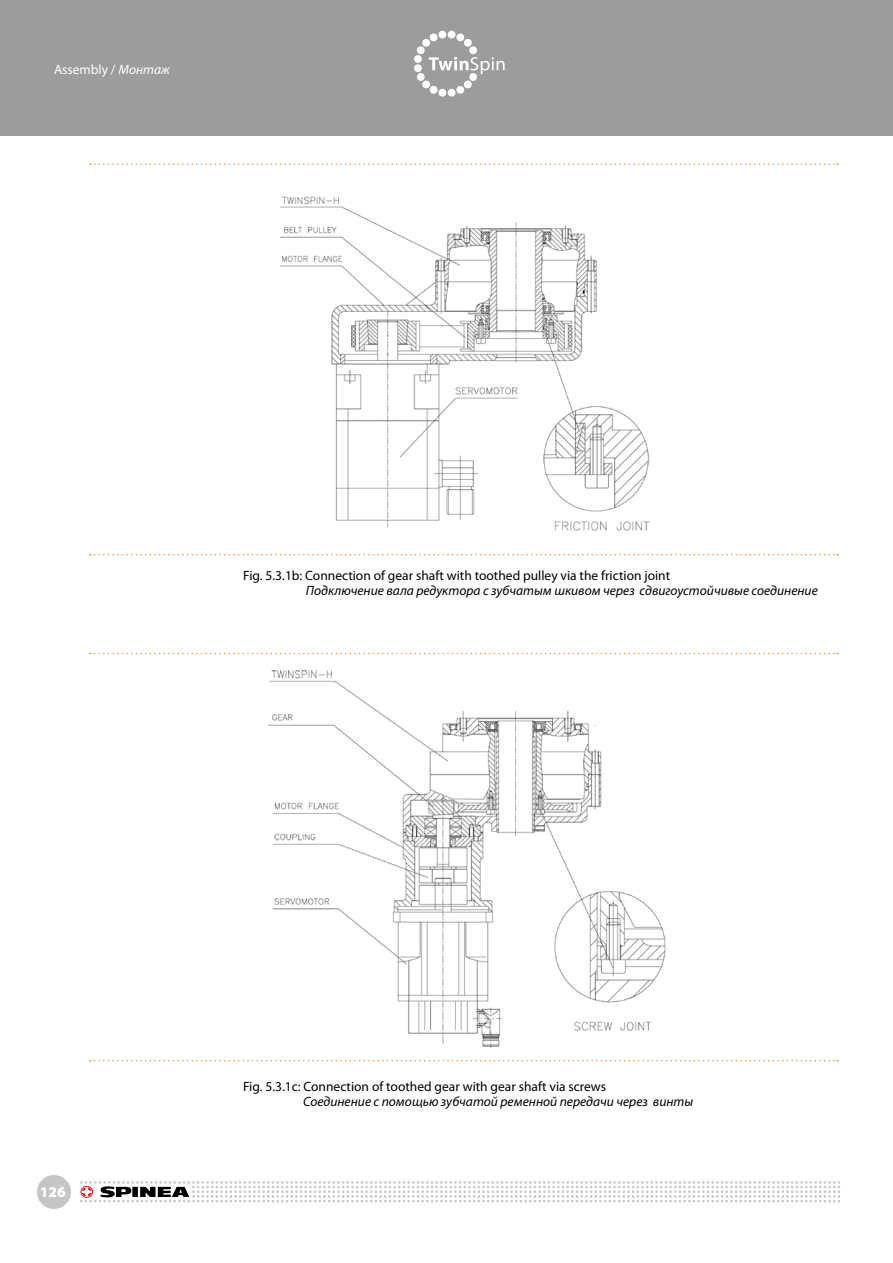
<style>
.page{position:relative;width:893px;height:1263px;background:#fff}
.page>*{position:absolute;margin:0;border:0;box-sizing:border-box;transform-origin:0 0}
.t1{font:900 15px "Myriad Pro";color:#fff}
.t2{font:13.5px "Myriad Pro";color:#000}
.t3{font:italic 13.5px "Myriad Pro";color:#000}
.t4{font:13.5px "Myriad Pro";color:#fff}
.s1{font-style:italic}
</style>
<div class="page">
<div style="left:0;top:0;width:893px;height:136px;background:#9c9c9c"></div>
<div style="left:37px;top:1175px;width:34px;height:34px;background:#c6c6c6;border-radius:50%"></div>
<svg style="left:80px;top:1181px;width:760px;height:21px"></svg>
<img style="left:268px;top:671px;width:398px;height:377px">
<img style="left:279px;top:196px;width:371px;height:335px">
<div style="left:414px;top:55px;width:8px;height:8px;background:#fff;border-radius:50%"></div>
<svg style="left:438px;top:88px;width:9px;height:9px"></svg>
<svg style="left:447px;top:88px;width:9px;height:9px"></svg>
<svg style="left:416px;top:33px;width:89px;height:61px"></svg>
<svg style="left:447px;top:31px;width:9px;height:8px"></svg>
<div style="left:438px;top:31px;width:9px;height:8px;background:#fff;border-radius:50%"></div>
<svg style="left:90px;top:163px;width:748px;height:2px"></svg>
<svg style="left:90px;top:554px;width:748px;height:1px"></svg>
<svg style="left:90px;top:653px;width:748px;height:1px"></svg>
<svg style="left:90px;top:1060px;width:748px;height:1px"></svg>
<p class="t4" style="left:54px;top:61px;width:117px">Assembly / <span class="s1">Монтаж</span></p>
<p class="t2" style="left:243px;top:567px;width:428px">Fig. 5.3.1b: Connection of gear shaft with toothed pulley via the friction joint</p>
<p class="t3" style="left:306px;top:582px;width:513px">Подключение валa редуктора с зубчатым шкивом через сдвигоустойчивые соединение</p>
<p class="t1" style="left:40px;top:1183px;width:27px">126</p>
<p class="t2" style="left:243px;top:1078px;width:365px">Fig. 5.3.1c: Connection of toothed gear with gear shaft via screws</p>
<p class="t3" style="left:303px;top:1093px;width:392px">Соединение с помощью зубчатой ременной передачи через винты</p>
</div>
